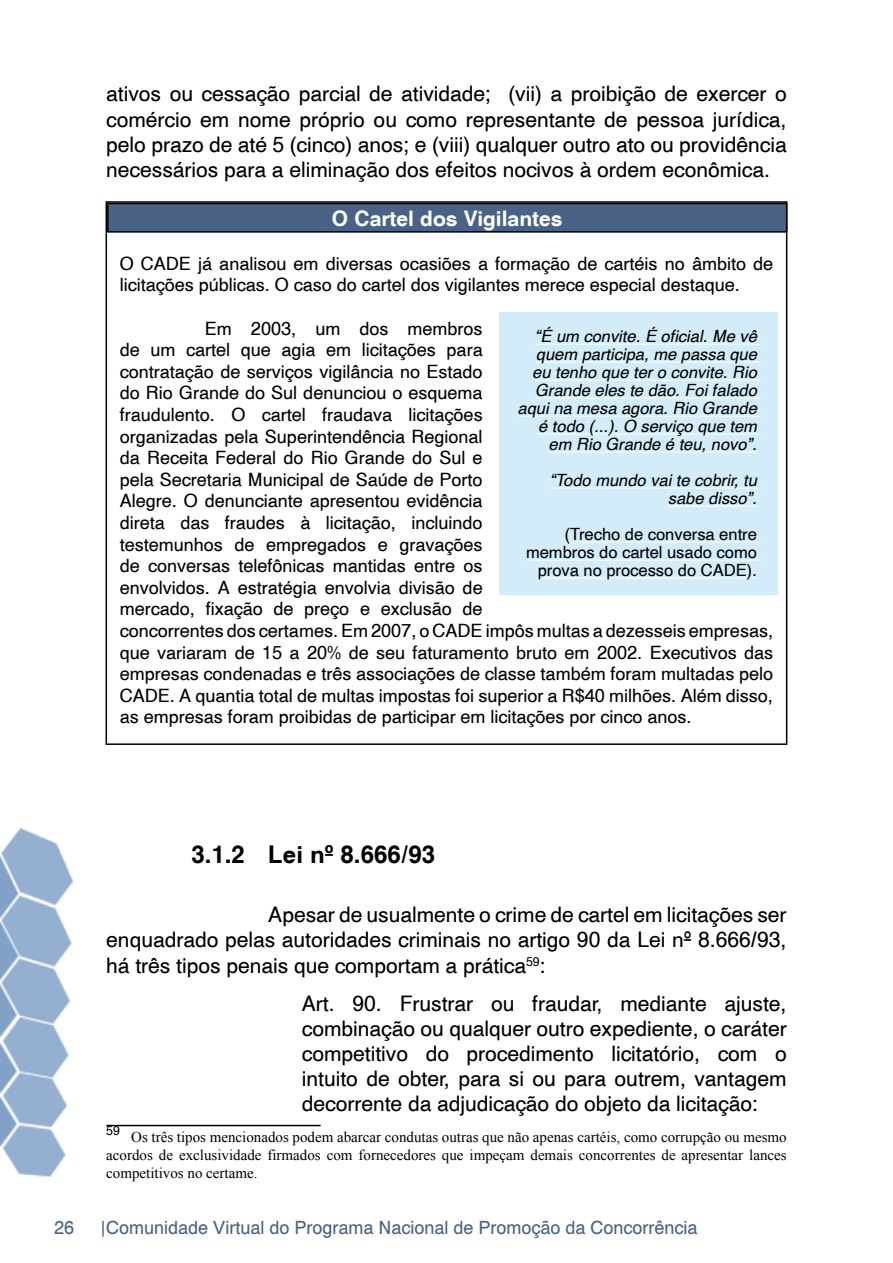
<style>
.page{position:relative;width:893px;height:1263px;background:#fff}
.page>*{position:absolute;margin:0;border:0;box-sizing:border-box;transform-origin:0 0}
.t1{font:700 24px "Helv";color:#000}
.t2{font:21px/25.2px "Helv";color:#000;text-align:justify}
.t3{font:700 21px "Helv";color:#fff}
.t4{font:18px/21.6px "Helv";color:#000}
.t5{font:18px "Sans";color:#496285}
.t6{font:italic 16.5px/18px "Helv";color:#000;text-align:right}
.t7{font:16.5px/18px "Helv";color:#000;text-align:right}
.t8{font:15px/18px "Times New Roman";color:#000;text-align:justify}
.t9{font:12.3px "Helv";color:#000}
.s1{font-style:italic}
</style>
<div class="page">
<img style="left:0;top:828px;width:73px;height:349px">
<hr style="left:106px;top:1125px;width:215px;height:1px;background:#000">
<div style="left:108px;top:203px;width:679px;height:29px;background:#496285"></div>
<hr style="left:107px;top:231px;width:680px;height:2px;background:#000">
<div style="left:500px;top:313px;width:278px;height:282px;background:#d2ecf9"></div>
<hr style="left:535px;top:344px;width:226px;height:1px;background:#fff">
<hr style="left:536px;top:362px;width:225px;height:1px;background:#fff">
<hr style="left:532px;top:380px;width:229px;height:1px;background:#fff">
<hr style="left:535px;top:398px;width:226px;height:1px;background:#fff">
<hr style="left:518px;top:416px;width:243px;height:1px;background:#fff">
<hr style="left:538px;top:434px;width:223px;height:1px;background:#fff">
<hr style="left:549px;top:452px;width:208px;height:1px;background:#fff">
<hr style="left:550px;top:488px;width:211px;height:1px;background:#fff">
<hr style="left:668px;top:506px;width:89px;height:1px;background:#fff">
<hr style="left:565px;top:542px;width:196px;height:1px;background:#fff">
<hr style="left:526px;top:560px;width:235px;height:1px;background:#fff">
<hr style="left:538px;top:578px;width:219px;height:1px;background:#fff">
<p class="t2" style="left:106px;top:81px;width:682px">ativos ou cessação parcial de atividade; (vii) a proibição de exercer o comércio em nome próprio ou como representante de pessoa jurídica, pelo prazo de até 5 (cinco) anos; e (viii) qualquer outro ato ou providência necessários para a eliminação dos efeitos nocivos à ordem econômica.</p>
<p class="t3" style="left:332px;top:205px;width:232px">O Cartel dos Vigilantes</p>
<p class="t4" style="left:120px;top:252px;width:655px">O CADE já analisou em diversas ocasiões a formação de cartéis no âmbito de licitações públicas. O caso do cartel dos vigilantes merece especial destaque.</p>
<p class="t4" style="left:120px;top:317px;width:655px;text-indent:85px">Em 2003, um dos membros<br>de um cartel que agia em licitações para<br>contratação de serviços vigilância no Estado<br>do Rio Grande do Sul denunciou o esquema<br>fraudulento. O cartel fraudava licitações<br>organizadas pela Superintendência Regional<br>da Receita Federal do Rio Grande do Sul e<br>pela Secretaria Municipal de Saúde de Porto<br>Alegre. O denunciante apresentou evidência<br>direta das fraudes à licitação, incluindo<br>testemunhos de empregados e gravações<br>de conversas telefônicas mantidas entre os<br>envolvidos. A estratégia envolvia divisão de<br>mercado, fixação de preço e exclusão de<br>concorrentes dos certames. Em 2007, o CADE impôs multas a dezesseis empresas, que variaram de 15 a 20% de seu faturamento bruto em 2002. Executivos das empresas condenadas e três associações de classe também foram multadas pelo CADE. A quantia total de multas impostas foi superior a R$40 milhões. Além disso, as empresas foram proibidas de participar em licitações por cinco anos.</p>
<p class="t6" style="left:518px;top:327px;width:241px">“É um convite. É oficial. Me vê quem participa, me passa que eu tenho que ter o convite. Rio<br>Grande eles te dão. Foi falado aqui na mesa agora. Rio Grande é todo (...). O serviço que tem em Rio Grande é teu, novo”.</p>
<p class="t6" style="left:550px;top:471px;width:209px">“Todo mundo vai te cobrir, tu sabe disso”.</p>
<p class="t7" style="left:526px;top:525px;width:232px">(Trecho de conversa entre membros do cartel usado como prova no processo do CADE)<span class="s1">.</span></p>
<h1 class="t1" style="left:191px;top:839px;width:245px">3.1.2 Lei nº 8.666/93</h1>
<p class="t2" style="left:106px;top:902px;width:682px;text-indent:162px">Apesar de usualmente o crime de cartel em licitações ser enquadrado pelas autoridades criminais no artigo 90 da Lei nº 8.666/93, há três tipos penais que comportam a prática<sup>59</sup>:</p>
<p class="t2" style="left:302px;top:990px;width:486px">Art. 90. Frustrar ou fraudar, mediante ajuste, combinação ou qualquer outro expediente, o caráter competitivo do procedimento licitatório, com o intuito de obter, para si ou para outrem, vantagem decorrente da adjudicação do objeto da licitação:</p>
<p class="t9" style="left:106px;top:1123px;width:15px">59</p>
<p class="t8" style="left:106px;top:1128px;width:682px;text-indent:25px">Os três tipos mencionados podem abarcar condutas outras que não apenas cartéis, como corrupção ou mesmo acordos de exclusividade firmados com fornecedores que impeçam demais concorrentes de apresentar lances competitivos no certame.</p>
<p class="t5" style="left:54px;top:1216px;width:22px">26</p>
<p class="t5" style="left:101px;top:1216px;width:598px">|Comunidade Virtual do Programa Nacional de Promoção da Concorrência</p>
</div>
